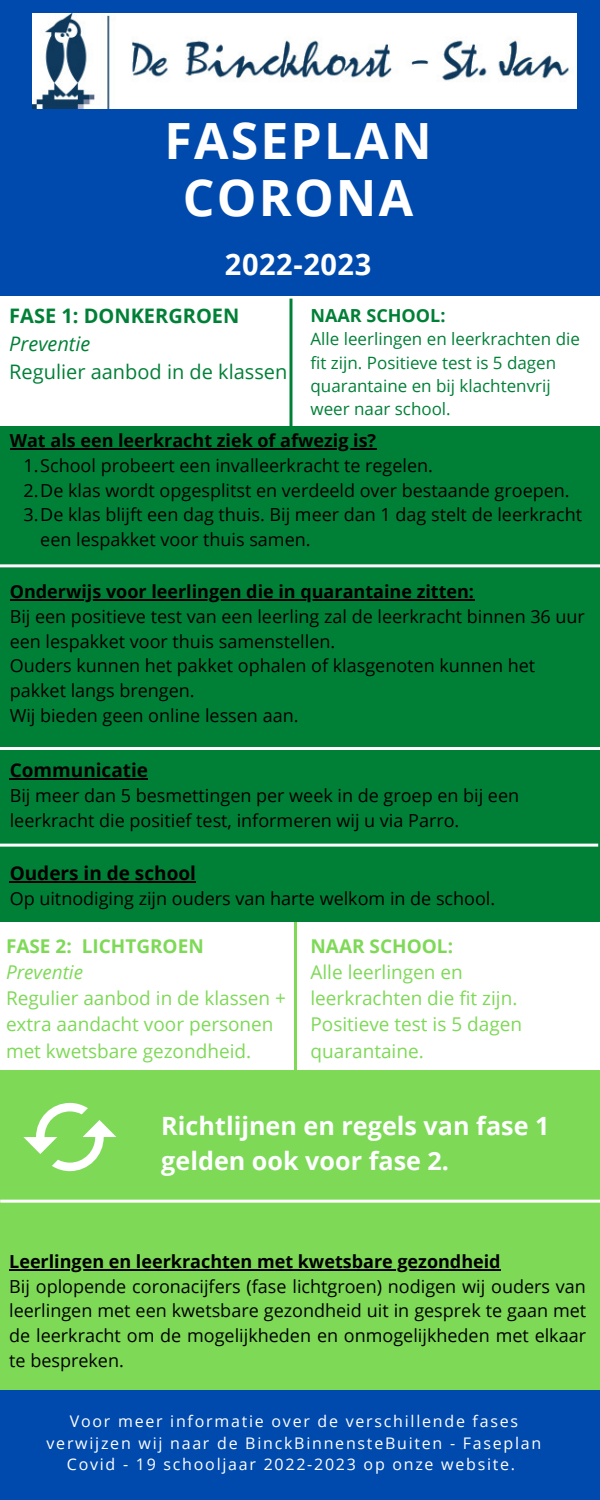
<style>
.page{position:relative;width:600px;height:1500px;background:#fff}
.page>*{position:absolute;margin:0;border:0;box-sizing:border-box;transform-origin:0 0}
.t1{font:700 50px/57px "Noto Sans";letter-spacing:.045em;color:#fff;text-align:center}
.t2{font:700 29px "Noto Sans";letter-spacing:.02em;color:#fff}
.t3{font:700 25.2px/35.2px "Open Sans";color:#fdfefe}
.t4{font:20px "Open Sans";color:#008037}
.t5{font:700 20px "Open Sans";color:#008037}
.t6{font:italic 20px "Open Sans";color:#008037}
.t7{font:19px/26.2px "Open Sans";color:#7ed957}
.t8{font:700 19px "Open Sans";color:#000}
.t9{font:700 19px "Open Sans";color:#7ed957}
.t10{font:italic 19px "Open Sans";color:#7ed957}
.t11{font:18px/24.8px "Open Sans";color:#000}
.t12{font:700 18px "Open Sans";color:#000}
.t13{font:700 18px "Open Sans";color:#008037}
.t14{font:17px/23.2px "Open Sans";color:#008037}
.t15{font:16px/21.8px "Open Sans";letter-spacing:.11em;color:#fff;text-align:center}
</style>
<div class="page">
<div style="left:0;top:0;width:600px;height:296px;background:#004aad"></div>
<div style="left:0;top:427px;width:600px;height:440px;background:#008037"></div>
<div style="left:0;top:1071px;width:600px;height:341px;background:#7ed957"></div>
<div style="left:0;top:1390px;width:600px;height:110px;background:#004aad"></div>
<img style="left:32px;top:14px;width:545px;height:95px">
<svg style="left:289px;top:299px;width:4px;height:128px"></svg>
<hr style="left:0;top:564px;width:600px;height:3px;background:#fff">
<hr style="left:0;top:844px;width:598px;height:3px;background:#fff">
<hr style="left:294px;top:922px;width:3px;height:189px;background:#7ed957">
<svg style="left:23px;top:1103px;width:93px;height:68px"></svg>
<hr style="left:0;top:1200px;width:600px;height:3px;background:#fff">
<div style="left:0;top:847px;width:600px;height:75px;background:#008037"></div>
<hr style="left:10px;top:449px;width:367px;height:1px;background:#000">
<hr style="left:10px;top:600px;width:465px;height:1px;background:#000">
<hr style="left:10px;top:881px;width:186px;height:2px;background:#000">
<hr style="left:9px;top:1269px;width:492px;height:2px;background:#000">
<hr style="left:0;top:747px;width:600px;height:3px;background:#fff">
<hr style="left:10px;top:778px;width:138px;height:2px;background:#000">
<h1 class="t1" style="left:164px;top:111px;width:269px">FASEPLAN<br>CORONA</h1>
<h2 class="t2" style="left:225px;top:244px;width:148px">2022-2023</h2>
<p class="t13" style="left:310px;top:303px;width:137px">NAAR SCHOOL:</p>
<p class="t14" style="left:310px;top:327px;width:271px">Alle leerlingen en leerkrachten die fit zijn. Positieve test is 5 dagen quarantaine en bij klachtenvrij weer naar school.</p>
<p class="t5" style="left:9px;top:302px;width:232px">FASE 1: DONKERGROEN</p>
<p class="t6" style="left:9px;top:330px;width:83px">Preventie</p>
<p class="t4" style="left:9px;top:357px;width:280px">Regulier aanbod in de klassen</p>
<p class="t12" style="left:10px;top:428px;width:368px">Wat als een leerkracht ziek of afwezig is?</p>
<p class="t11" style="left:23px;top:452px;width:411px">1.School probeert een invalleerkracht te regelen.</p>
<p class="t11" style="left:23px;top:477px;width:548px">2.De klas wordt opgesplitst en verdeeld over bestaande groepen.</p>
<p class="t11" style="left:23px;top:502px;width:560px">3.De klas blijft een dag thuis. Bij meer dan 1 dag stelt de leerkracht</p>
<p class="t11" style="left:40px;top:527px;width:272px">een lespakket voor thuis samen.</p>
<p class="t12" style="left:10px;top:579px;width:466px">Onderwijs voor leerlingen die in quarantaine zitten:</p>
<p class="t11" style="left:10px;top:603px;width:577px">Bij een positieve test van een leerling zal de leerkracht binnen 36 uur een lespakket voor thuis samenstellen.<br>Ouders kunnen het pakket ophalen of klasgenoten kunnen het pakket langs brengen.<br>Wij bieden geen online lessen aan.</p>
<p class="t8" style="left:10px;top:756px;width:140px">Communicatie</p>
<p class="t11" style="left:10px;top:783px;width:511px">Bij meer dan 5 besmettingen per week in de groep en bij een leerkracht die positief test, informeren wij u via Parro.</p>
<p class="t8" style="left:10px;top:860px;width:188px">Ouders in de school</p>
<p class="t11" style="left:10px;top:886px;width:487px">Op uitnodiging zijn ouders van harte welkom in de school.</p>
<p class="t9" style="left:6px;top:932px;width:199px">FASE 2: LICHTGROEN</p>
<p class="t10" style="left:6px;top:959px;width:79px">Preventie</p>
<p class="t7" style="left:6px;top:985px;width:282px">Regulier aanbod in de klassen + extra aandacht voor personen met kwetsbare gezondheid.</p>
<p class="t9" style="left:310px;top:932px;width:144px">NAAR SCHOOL:</p>
<p class="t7" style="left:310px;top:959px;width:213px">Alle leerlingen en leerkrachten die fit zijn.<br>Positieve test is 5 dagen quarantaine.</p>
<h3 class="t3" style="left:161px;top:1108px;width:390px">Richtlijnen en regels van fase 1 gelden ook voor fase 2.</h3>
<p class="t12" style="left:9px;top:1249px;width:493px">Leerlingen en leerkrachten met kwetsbare gezondheid</p>
<p class="t11" style="left:9px;top:1273px;width:579px;text-align:justify">Bij oplopende coronacijfers (fase lichtgroen) nodigen wij ouders van leerlingen met een kwetsbare gezondheid uit in gesprek te gaan met de leerkracht om de mogelijkheden en onmogelijkheden met elkaar te bespreken.</p>
<p class="t15" style="left:47px;top:1410px;width:496px">Voor meer informatie over de verschillende fases verwijzen wij naar de BinckBinnensteBuiten - Faseplan<br>Covid - 19 schooljaar 2022-2023 op onze website.</p>
</div>
